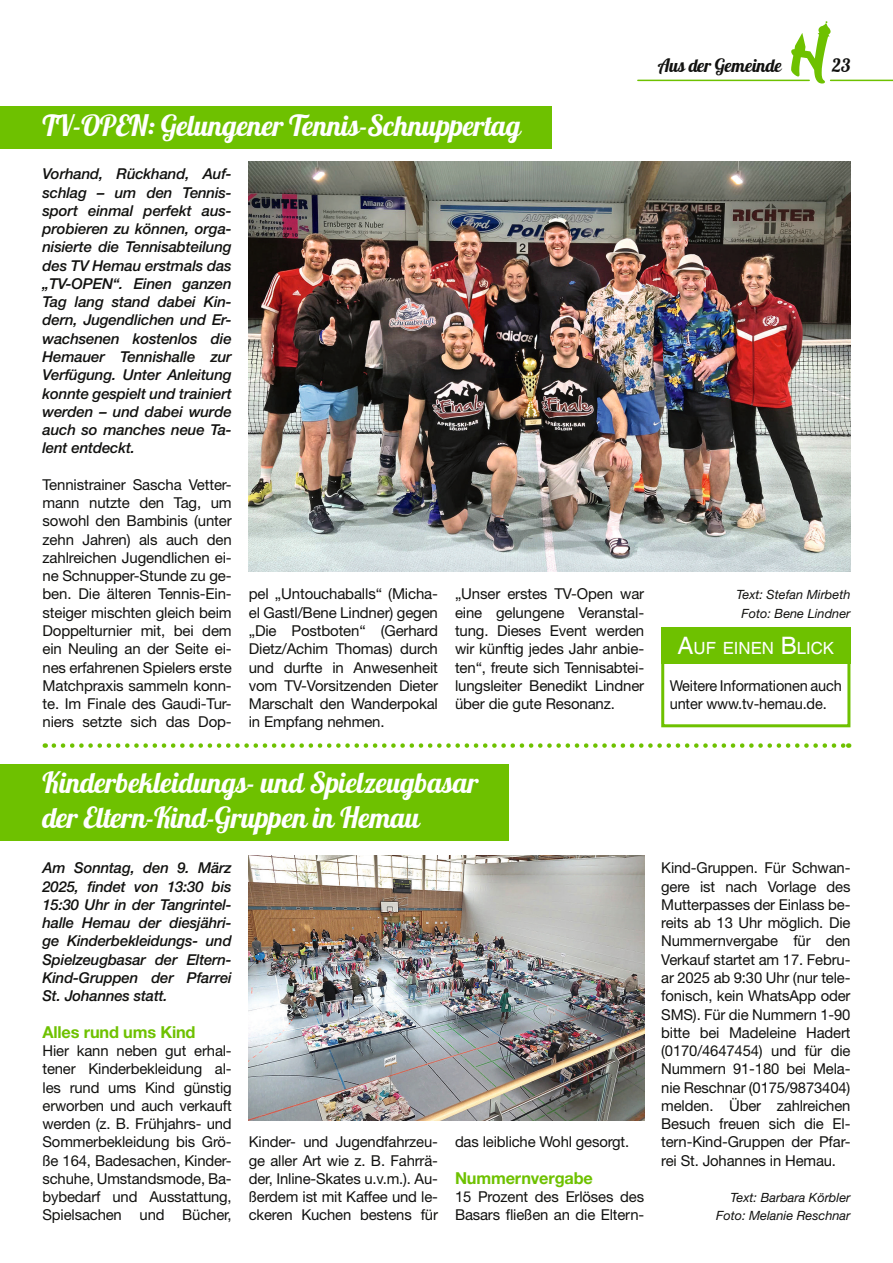
<style>
.page{position:relative;width:893px;height:1263px;background:#fff}
.page>*{position:absolute;margin:0;border:0;box-sizing:border-box;transform-origin:0 0}
.Überschrift1{font:28.5px/34.2px "Galada";letter-spacing:-.01em;color:#fff}
.Überschrift1-2{font:18px "Galada";letter-spacing:-.01em;color:#11110f}
.Kasten{font:16.8px "Helvetica";color:#fff}
.Überschrift_klein{font:700 16.5px "Helvetica Neue LT Std";letter-spacing:-.01em;color:#6ec100}
.Fliesstext{font:15px/18.3px "Helvetica Neue LT Std";letter-spacing:-.01em;color:#11110f;text-align:justify}
.Vorspann{font:italic 500 15px/18.3px "Helvetica Neue LT Std";letter-spacing:-.01em;color:#11110f;text-align:justify}
.Aufzählung{font:15px/18.3px "Helvetica Neue LT Std";letter-spacing:-.01em;color:#11110f}
.Autor{font:italic 12.75px "Helvetica Neue LT Std";color:#11110f}
.s1{font-size:24px}
</style>
<div class="page">
<hr style="left:831px;top:80px;width:62px;height:1px;background:#6ec100">
<svg style="left:791px;top:21px;width:40px;height:63px"></svg>
<hr style="left:638px;top:80px;width:171px;height:1px;background:#6ec100">
<svg style="left:54px;top:743px;width:795px;height:5px"></svg>
<div style="left:0;top:106px;width:551px;height:43px;background:#6ec100"></div>
<img style="left:249px;top:161px;width:601px;height:411px">
<div style="left:661px;top:644px;width:189px;height:83px;border:3px solid #6ec100"></div>
<div style="left:661px;top:627px;width:189px;height:36px;background:#6ec100"></div>
<img style="left:249px;top:855px;width:395px;height:265px">
<div style="left:0;top:764px;width:509px;height:76px;background:#6ec100"></div>
<p class="Überschrift1-2" style="left:658px;top:55px;width:125px">Aus der Gemeinde</p>
<p class="Überschrift1-2" style="left:832px;top:55px;width:20px">23</p>
<p class="Überschrift1" style="left:43px;top:109px;width:480px">TV-OPEN: Gelungener Tennis-Schnuppertag</p>
<p class="Vorspann" style="left:43px;top:165px;width:191px">Vorhand, Rückhand, Auf&shy;schlag – um den Tennis&shy;sport einmal perfekt aus&shy;probieren zu können, orga&shy;nisierte die Tennisabteilung des TV Hemau erstmals das „TV-OPEN“. Einen ganzen Tag lang stand dabei Kin&shy;dern, Jugendlichen und Er&shy;wachsenen kostenlos die Hemauer Tennishalle zur Verfügung. Unter Anleitung konnte gespielt und trainiert werden – und dabei wurde auch so manches neue Ta&shy;lent entdeckt.</p>
<p class="Fliesstext" style="left:43px;top:475px;width:191px">Tennistrainer Sascha Vetter&shy;mann nutzte den Tag, um sowohl den Bambinis (unter zehn Jahren) als auch den zahlreichen Jugendlichen ei&shy;ne Schnupper-Stunde zu ge&shy;ben. Die älteren Tennis-Ein&shy;steiger mischten gleich beim Doppelturnier mit, bei dem ein Neuling an der Seite ei&shy;nes erfahrenen Spielers erste Matchpraxis sammeln konn&shy;te. Im Finale des Gaudi-Tur&shy;niers setzte sich das Dop-</p>
<p class="Fliesstext" style="left:249px;top:585px;width:191px">pel „Untouchaballs“ (Micha&shy;el Gastl/Bene Lindner) gegen „Die Postboten“ (Gerhard Dietz/Achim Thomas) durch und durfte in Anwesenheit vom TV-Vorsitzenden Dieter Marschalt den Wanderpokal in Empfang nehmen.</p>
<p class="Fliesstext" style="left:455px;top:585px;width:191px">„Unser erstes TV-Open war eine gelungene Veranstal&shy;tung. Dieses Event werden wir künftig jedes Jahr anbie&shy;ten“, freute sich Tennisabtei&shy;lungsleiter Benedikt Lindner über die gute Resonanz.</p>
<p class="Autor" style="left:736px;top:587px;width:116px">Text: Stefan Mirbeth</p>
<p class="Autor" style="left:742px;top:605px;width:110px">Foto: Bene Lindner</p>
<p class="Kasten" style="left:678px;top:638px;width:158px"><span class="s1">A</span>UF EINEN <span class="s1">B</span>LICK</p>
<p class="Aufzählung" style="left:670px;top:676px;width:174px">Weitere Informationen auch unter www.tv-hemau.de.</p>
<p class="Überschrift1" style="left:43px;top:766px;width:437px">Kinderbekleidungs- und Spielzeugbasar der Eltern-Kind-Gruppen in Hemau</p>
<p class="Vorspann" style="left:43px;top:859px;width:191px">Am Sonntag, den 9. März 2025, findet von 13:30 bis 15:30 Uhr in der Tangrintel&shy;halle Hemau der diesjähri&shy;ge Kinderbekleidungs- und Spielzeugbasar der Eltern-Kind-Gruppen der Pfarrei St. Johannes statt.</p>
<p class="Überschrift_klein" style="left:43px;top:1022px;width:155px">Alles rund ums Kind</p>
<p class="Fliesstext" style="left:43px;top:1041px;width:191px">Hier kann neben gut erhal&shy;tener Kinderbekleidung al&shy;les rund ums Kind günstig erworben und auch verkauft werden (z. B. Frühjahrs- und Sommerbekleidung bis Grö&shy;ße 164, Badesachen, Kinder&shy;schuhe, Umstandsmode, Ba&shy;bybedarf und Ausstattung, Spielsachen und Bücher,</p>
<p class="Fliesstext" style="left:249px;top:1133px;width:191px">Kinder- und Jugendfahrzeu&shy;ge aller Art wie z. B. Fahrrä&shy;der, Inline-Skates u.v.m.). Au&shy;ßerdem ist mit Kaffee und le&shy;ckeren Kuchen bestens für</p>
<p class="Fliesstext" style="left:455px;top:1133px;width:176px">das leibliche Wohl gesorgt.</p>
<p class="Überschrift_klein" style="left:455px;top:1168px;width:139px">Nummernvergabe</p>
<p class="Fliesstext" style="left:455px;top:1187px;width:191px">15 Prozent des Erlöses des<br>Basars fließen an die Eltern-</p>
<p class="Fliesstext" style="left:661px;top:859px;width:191px">Kind-Gruppen. Für Schwan&shy;gere ist nach Vorlage des Mutterpasses der Einlass be&shy;reits ab 13 Uhr möglich. Die Nummernvergabe für den Verkauf startet am 17. Febru&shy;ar 2025 ab 9:30 Uhr (nur tele&shy;fonisch, kein WhatsApp oder SMS). Für die Nummern 1-90 bitte bei Madeleine Hadert (0170/4647454) und für die Nummern 91-180 bei Mela&shy;nie Reschnar (0175/9873404) melden. Über zahlreichen Besuch freuen sich die El&shy;tern-Kind-Gruppen der Pfar&shy;rei St. Johannes in Hemau.</p>
<p class="Autor" style="left:730px;top:1190px;width:121px">Text: Barbara Körbler</p>
<p class="Autor" style="left:716px;top:1208px;width:136px">Foto: Melanie Reschnar</p>
</div>
